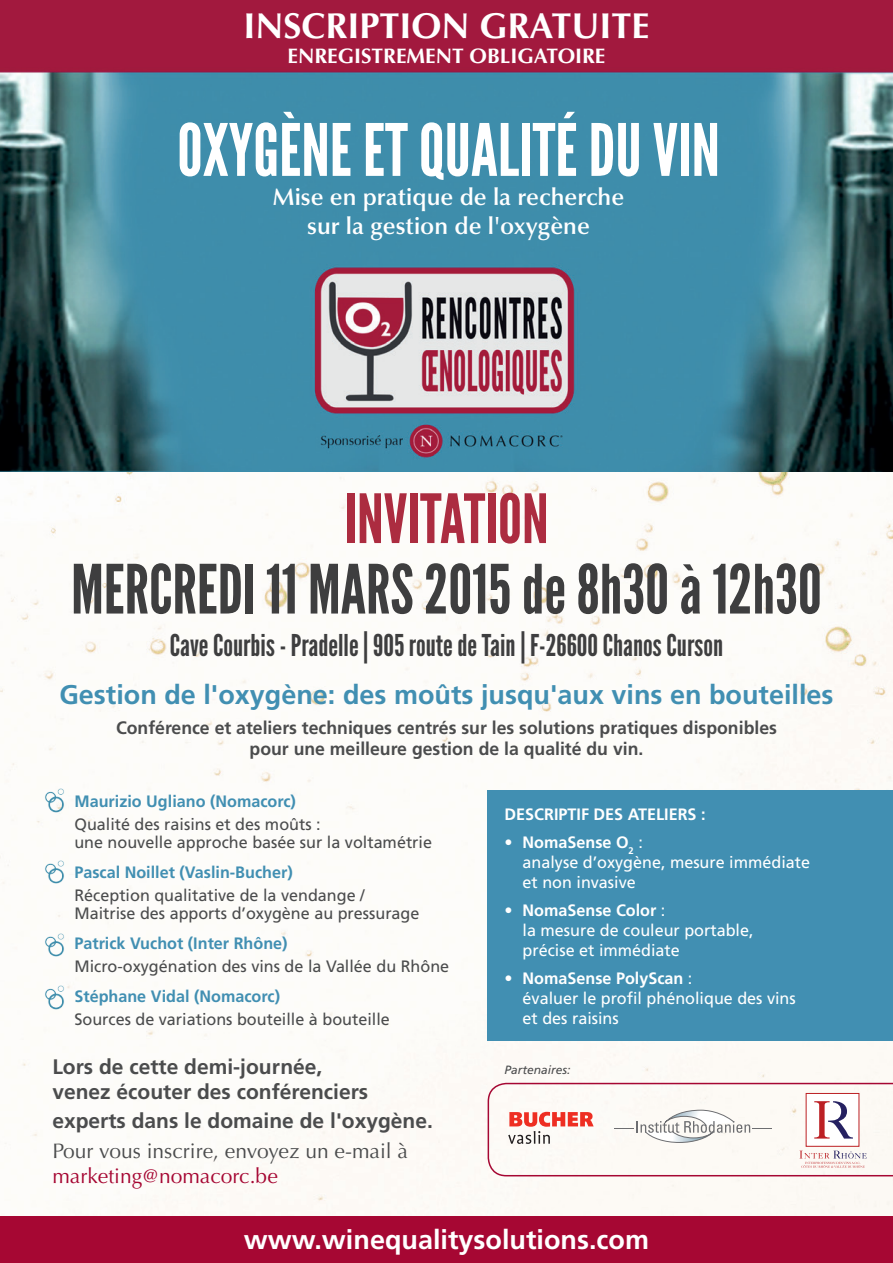
<style>
.page{position:relative;width:893px;height:1263px;background:#fff}
.page>*{position:absolute;margin:0;border:0;box-sizing:border-box;transform-origin:0 0}
.t1{font:72px "League Gothic";color:#fff}
.t2{font:67.65px "League Gothic";color:#3e3e3f}
.t3{font:67.65px "League Gothic";color:#ac2c40}
.t4{font:700 36px "Optima LT Std";color:#fff}
.t5{font:30px "League Gothic";color:#3e3e3f}
.t6{font:700 27px "Frutiger LT Std";color:#418fb2}
.t7{font:700 27px "Frutiger LT Std";color:#fff}
.t8{font:600 24px/28.8px "Optima LT Std";color:#fff;text-align:center}
.t9{font:700 21px/25.2px "Frutiger LT Std";color:#4b4c4d}
.t10{font:21px "Optima LT Std";color:#4b4c4d}
.t11{font:700 21px "Optima LT Std";color:#fff}
.t12{font:21px "Optima LT Std";color:#a60733}
.t13{font:700 18px/21.6px "Frutiger LT Std";color:#4b4c4d;text-align:center}
.t14{font:16.5px/18px "Frutiger LT Std";color:#4b4c4d}
.t15{font:16.5px/19.8px "Frutiger LT Std";color:#fff}
.t16{font:700 16.5px "Frutiger LT Std";color:#418fb2}
.t17{font:700 16.5px "Frutiger LT Std";color:#fff}
.t18{font:italic 12px "Frutiger LT Std";color:#4b4c4d}
.s1{font-weight:700}
</style>
<div class="page">
<img style="left:0;top:471px;width:893px;height:745px">
<img style="left:0;top:0;width:893px;height:471px">
<div style="left:0;top:1216px;width:893px;height:47px;background:#a60733"></div>
<div style="left:488px;top:791px;width:405px;height:250px;background:#418fb2"></div>
<img style="left:45px;top:789px;width:20px;height:23px">
<img style="left:45px;top:860px;width:20px;height:23px">
<img style="left:45px;top:933px;width:20px;height:24px">
<img style="left:45px;top:986px;width:20px;height:23px">
<svg style="left:488px;top:1083px;width:405px;height:93px"></svg>
<h3 class="t4" style="left:243px;top:5px;width:408px">INSCRIPTION GRATUITE</h3>
<p class="t11" style="left:288px;top:44px;width:319px">ENREGISTREMENT OBLIGATOIRE</p>
<h1 class="t1" style="left:177px;top:109px;width:544px">OXYGÈNE ET QUALITÉ DU VIN</h1>
<h3 class="t8" style="left:273px;top:182px;width:353px">Mise en pratique de la recherche sur la gestion de l'oxygène</h3>
<h2 class="t3" style="left:344px;top:480px;width:206px">INVITATION</h2>
<h2 class="t2" style="left:71px;top:551px;width:752px">MERCREDI 11 MARS 2015 de 8h30 à 12h30</h2>
<h3 class="t5" style="left:170px;top:628px;width:555px">Cave Courbis - Pradelle | 905 route de Tain | F-26600 Chanos Curson</h3>
<h3 class="t6" style="left:59px;top:678px;width:776px">Gestion de l'oxygène: des moûts jusqu'aux vins en bouteilles</h3>
<p class="t13" style="left:116px;top:717px;width:662px">Conférence et ateliers techniques centrés sur les solutions pratiques disponibles pour une meilleure gestion de la qualité du vin.</p>
<p class="t16" style="left:74px;top:792px;width:223px">Maurizio Ugliano (Nomacorc)</p>
<p class="t14" style="left:74px;top:815px;width:359px">Qualité des raisins et des moûts :<br>une nouvelle approche basée sur la voltamétrie</p>
<p class="t16" style="left:74px;top:863px;width:220px">Pascal Noillet (Vaslin-Bucher)</p>
<p class="t14" style="left:74px;top:886px;width:347px">Réception qualitative de la vendange /<br>Maitrise des apports d’oxygène au pressurage</p>
<p class="t16" style="left:74px;top:934px;width:215px">Patrick Vuchot (Inter Rhône)</p>
<p class="t14" style="left:74px;top:957px;width:376px">Micro-oxygénation des vins de la Vallée du Rhône</p>
<p class="t16" style="left:74px;top:987px;width:207px">Stéphane Vidal (Nomacorc)</p>
<p class="t14" style="left:74px;top:1010px;width:317px">Sources de variations bouteille à bouteille</p>
<p class="t9" style="left:52px;top:1054px;width:317px">Lors de cette demi-journée, venez écouter des conférenciers</p>
<p class="t9" style="left:52px;top:1108px;width:382px">experts dans le domaine de l'oxygène.</p>
<p class="t10" style="left:52px;top:1138px;width:357px">Pour vous inscrire, envoyez un e-mail à</p>
<p class="t12" style="left:52px;top:1163px;width:227px">marketing@nomacorc.be</p>
<p class="t17" style="left:505px;top:804px;width:202px">DESCRIPTIF DES ATELIERS :</p>
<p class="t15" style="left:523px;top:833px;width:289px;text-indent:-18px"><span class="s1">• NomaSense O</span><sub>2</sub> :<br>analyse d’oxygène, mesure immédiate et non invasive</p>
<p class="t15" style="left:523px;top:901px;width:232px;text-indent:-18px"><span class="s1">• NomaSense Color</span> :<br>la mesure de couleur portable, précise et immédiate</p>
<p class="t15" style="left:523px;top:968px;width:275px;text-indent:-18px"><span class="s1">• NomaSense PolyScan</span> :<br>évaluer le profil phénolique des vins et des raisins</p>
<p class="t18" style="left:505px;top:1063px;width:68px">Partenaires:</p>
<h3 class="t7" style="left:244px;top:1224px;width:407px">www.winequalitysolutions.com</h3>
</div>
